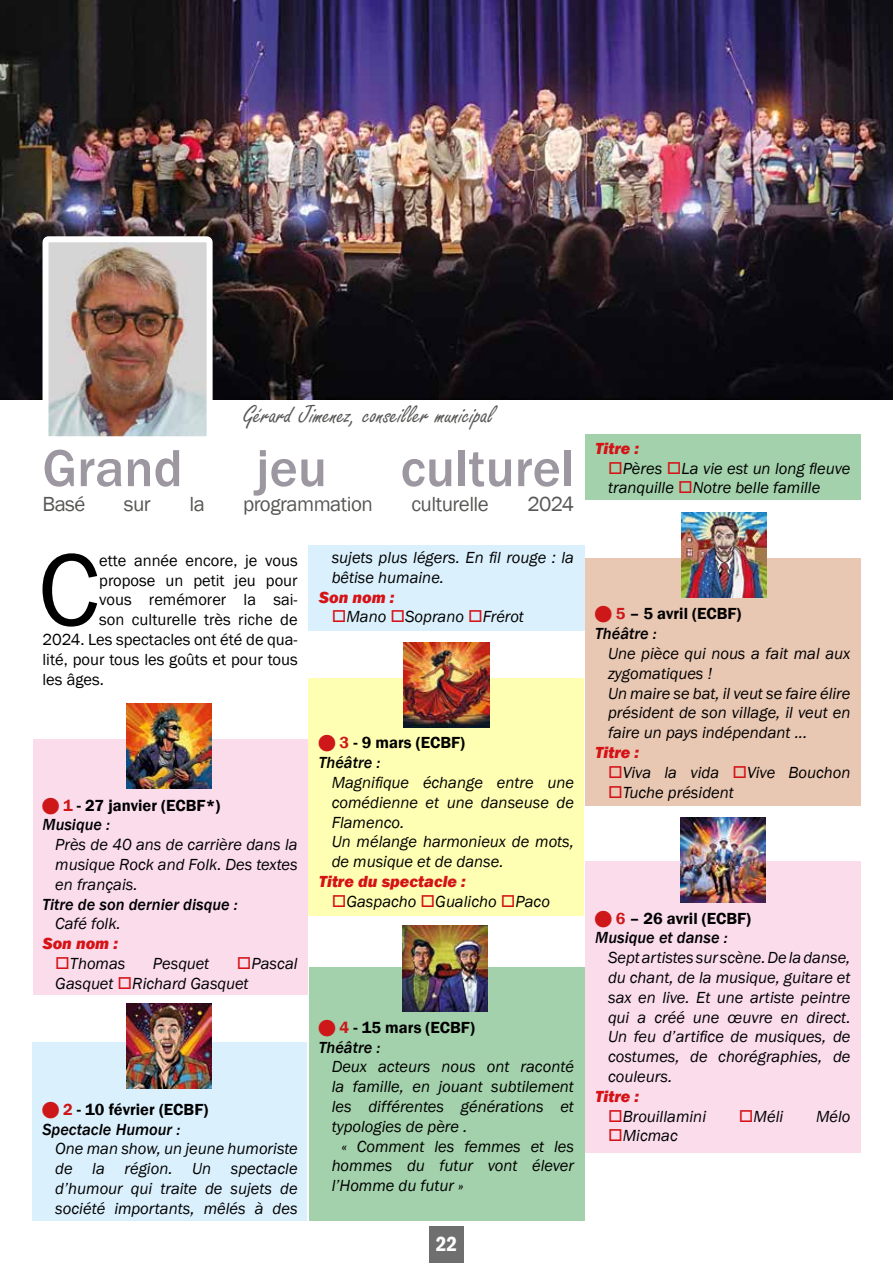
<style>
.page{position:relative;width:893px;height:1263px;background:#fff}
.page>*{position:absolute;margin:0;border:0;box-sizing:border-box;transform-origin:0 0}
.t1{font:105.6px "Franklin Gothic";color:#000}
.t2{font:500 54px "Franklin Gothic";color:#9c97a0}
.t3{font:27px "Freestyle Script";color:#575756}
.t4{font:21px "Franklin Gothic";letter-spacing:-.025em;color:#575756}
.t5{font:600 condensed 21px "Franklin Gothic";color:#fff}
.t6{font:italic 16.5px/19.8px "Franklin Gothic";color:#000}
.t7{font:16.5px "Franklin Gothic";color:#000}
.t8{font:600 16.5px/19.8px "Franklin Gothic";color:#000}
.t9{font:italic 500 16.5px/19.8px "Franklin Gothic";color:#000}
.t10{font:italic 800 16.5px "Franklin Gothic";color:#d51317}
.s1{color:#cd1719}
.s2{font-weight:500;font-style:italic}
.s3{color:#d51317}
.s4{font-weight:600;font-style:normal;color:#cd1719}
.s5{font-weight:600;font-style:normal}
</style>
<div class="page">
<div style="left:33px;top:739px;width:275px;height:255px;background:#fadceb"></div>
<div style="left:32px;top:1042px;width:275px;height:178px;background:#dbf0fd"></div>
<div style="left:308px;top:545px;width:277px;height:85px;background:#dbf0fd"></div>
<div style="left:308px;top:679px;width:276px;height:237px;background:#ffffb4"></div>
<div style="left:585px;top:558px;width:276px;height:248px;background:#e8c7b3"></div>
<div style="left:585px;top:861px;width:276px;height:291px;background:#fadceb"></div>
<div style="left:309px;top:967px;width:276px;height:253px;background:#a3d1ab"></div>
<div style="left:585px;top:435px;width:276px;height:65px;background:#a3d1ab"></div>
<img style="left:0;top:0;width:893px;height:399px">
<img style="left:50px;top:243px;width:156px;height:192px">
<div style="left:43px;top:236px;width:170px;height:206px;border:6px solid #fff;border-radius:3px"></div>
<img style="left:126px;top:704px;width:86px;height:85px">
<img style="left:126px;top:1003px;width:86px;height:86px">
<img style="left:404px;top:642px;width:85px;height:85px">
<img style="left:403px;top:926px;width:85px;height:85px">
<img style="left:681px;top:512px;width:85px;height:85px">
<img style="left:680px;top:817px;width:85px;height:85px">
<div style="left:429px;top:1226px;width:34px;height:37px;background:#706f6f"></div>
<h3 class="t3" style="left:243px;top:400px;width:252px">Gérard Jimenez, conseiller municipal</h3>
<h2 class="t2" style="left:43px;top:435px;width:142px">Grand</h2>
<h2 class="t2" style="left:256px;top:435px;width:72px">jeu</h2>
<h2 class="t2" style="left:401px;top:435px;width:175px">culturel</h2>
<p class="t4" style="left:43px;top:491px;width:44px">Basé</p>
<p class="t4" style="left:124px;top:491px;width:28px">sur</p>
<p class="t4" style="left:189px;top:491px;width:17px">la</p>
<p class="t4" style="left:243px;top:491px;width:131px">programmation</p>
<p class="t4" style="left:411px;top:491px;width:79px">culturelle</p>
<p class="t4" style="left:527px;top:491px;width:48px">2024</p>
<h1 class="t1" style="left:38px;top:524px;width:63px">C</h1>
<p class="t7" style="left:99px;top:550px;width:200px">ette année encore, je vous</p>
<p class="t7" style="left:99px;top:570px;width:200px">propose un petit jeu pour</p>
<p class="t7" style="left:99px;top:590px;width:200px">vous remémorer la sai-</p>
<p class="t7" style="left:99px;top:609px;width:200px">son culturelle très riche de</p>
<p class="t7" style="left:43px;top:629px;width:257px">2024. Les spectacles ont été de qua-</p>
<p class="t7" style="left:43px;top:649px;width:257px">lité, pour tous les goûts et pour tous</p>
<p class="t7" style="left:43px;top:669px;width:63px">les âges.</p>
<p class="t8" style="left:43px;top:795px;width:179px;text-indent:21px"><span class="s1">1</span> - 27 janvier (ECBF*)<br><span class="s2">Musique :</span></p>
<p class="t6" style="left:55px;top:835px;width:244px;text-align:justify">Près de 40 ans de carrière dans la musique Rock and Folk. Des textes en français.</p>
<p class="t9" style="left:43px;top:894px;width:197px">Titre de son dernier disque :</p>
<p class="t6" style="left:55px;top:914px;width:67px">Café folk.</p>
<p class="t10" style="left:43px;top:933px;width:77px">Son nom :</p>
<p class="t6" style="left:55px;top:954px;width:72px"><span class="s3">□</span>Thomas</p>
<p class="t6" style="left:153px;top:954px;width:58px">Pesquet</p>
<p class="t6" style="left:55px;top:954px;width:244px;text-indent:182px"><span class="s3">□</span>Pascal<br>Gasquet <span class="s3">□</span>Richard Gasquet</p>
<p class="t8" style="left:43px;top:1100px;width:167px;text-indent:21px"><span class="s1">2</span> - 10 février (ECBF)<br><span class="s2">Spectacle Humour :</span></p>
<p class="t6" style="left:55px;top:1139px;width:244px;text-align:justify">One man show, un jeune humoriste de la région. Un spectacle d’humour qui traite de sujets de société importants, mêlés à des</p>
<p class="t6" style="left:332px;top:548px;width:244px">sujets plus légers. En fil rouge : la bêtise humaine.</p>
<p class="t10" style="left:319px;top:586px;width:77px">Son nom :</p>
<p class="t6" style="left:332px;top:607px;width:194px"><span class="s3">□</span>Mano <span class="s3">□</span>Soprano <span class="s3">□</span>Frérot</p>
<p class="t8" style="left:319px;top:733px;width:148px;text-indent:21px"><span class="s1">3</span> - 9 mars (ECBF)<br><span class="s2">Théâtre :</span></p>
<p class="t6" style="left:332px;top:773px;width:244px">Magnifique échange entre une comédienne et une danseuse de<br>Flamenco.<br>Un mélange harmonieux de mots, de musique et de danse.</p>
<p class="t10" style="left:319px;top:871px;width:148px">Titre du spectacle :</p>
<p class="t6" style="left:332px;top:892px;width:220px"><span class="s3">□</span>Gaspacho <span class="s3">□</span>Gualicho <span class="s3">□</span>Paco</p>
<p class="t8" style="left:319px;top:1017px;width:158px;text-indent:21px"><span class="s1">4</span> - 15 mars (ECBF)<br><span class="s2">Théâtre :</span></p>
<p class="t6" style="left:332px;top:1057px;width:244px">Deux acteurs nous ont raconté</p>
<p class="t6" style="left:332px;top:1077px;width:244px">la famille, en jouant subtilement</p>
<p class="t6" style="left:332px;top:1097px;width:244px">les différentes générations et</p>
<p class="t6" style="left:332px;top:1117px;width:137px">typologies de père .</p>
<p class="t6" style="left:341px;top:1136px;width:234px">« Comment les femmes et les</p>
<p class="t6" style="left:332px;top:1156px;width:244px">hommes du futur vont élever</p>
<p class="t6" style="left:332px;top:1176px;width:134px">l’Homme du futur »</p>
<p class="t5" style="left:436px;top:1229px;width:23px">22</p>
<p class="t10" style="left:595px;top:437px;width:45px">Titre :</p>
<p class="t6" style="left:608px;top:458px;width:244px"><span class="s3">□</span>Pères <span class="s3">□</span>La vie est un long fleuve tranquille <span class="s3">□</span>Notre belle famille</p>
<p class="t8" style="left:595px;top:604px;width:148px;text-indent:21px"><span class="s1">5</span> – 5 avril (ECBF)<br><span class="s2">Théâtre :</span></p>
<p class="t6" style="left:608px;top:644px;width:244px">Une pièce qui nous a fait mal aux zygomatiques !<br>Un maire se bat, il veut se faire élire président de son village, il veut en faire un pays indépendant ...</p>
<p class="t10" style="left:595px;top:742px;width:45px">Titre :</p>
<p class="t6" style="left:608px;top:763px;width:244px"><span class="s3">□</span>Viva la vida <span class="s3">□</span>Vive Bouchon</p>
<p class="t6" style="left:608px;top:782px;width:127px"><span class="s3">□</span>Tuche président</p>
<p class="t9" style="left:595px;top:908px;width:157px;text-indent:21px"><span class="s4">6</span> <span class="s5">– 26 avril (ECBF)<br></span>Musique et danse :</p>
<p class="t6" style="left:608px;top:948px;width:244px;text-align:justify">Sept artistes sur scène. De la danse, du chant, de la musique, guitare et sax en live. Et une artiste peintre qui a créé une œuvre en direct.<br>Un feu d’artifice de musiques, de costumes, de chorégraphies, de couleurs.</p>
<p class="t10" style="left:595px;top:1085px;width:45px">Titre :</p>
<p class="t6" style="left:608px;top:1106px;width:100px"><span class="s3">□</span>Brouillamini</p>
<p class="t6" style="left:739px;top:1106px;width:46px"><span class="s3">□</span>Méli</p>
<p class="t6" style="left:816px;top:1106px;width:36px">Mélo</p>
<p class="t6" style="left:608px;top:1126px;width:71px"><span class="s3">□</span>Micmac</p>
</div>
